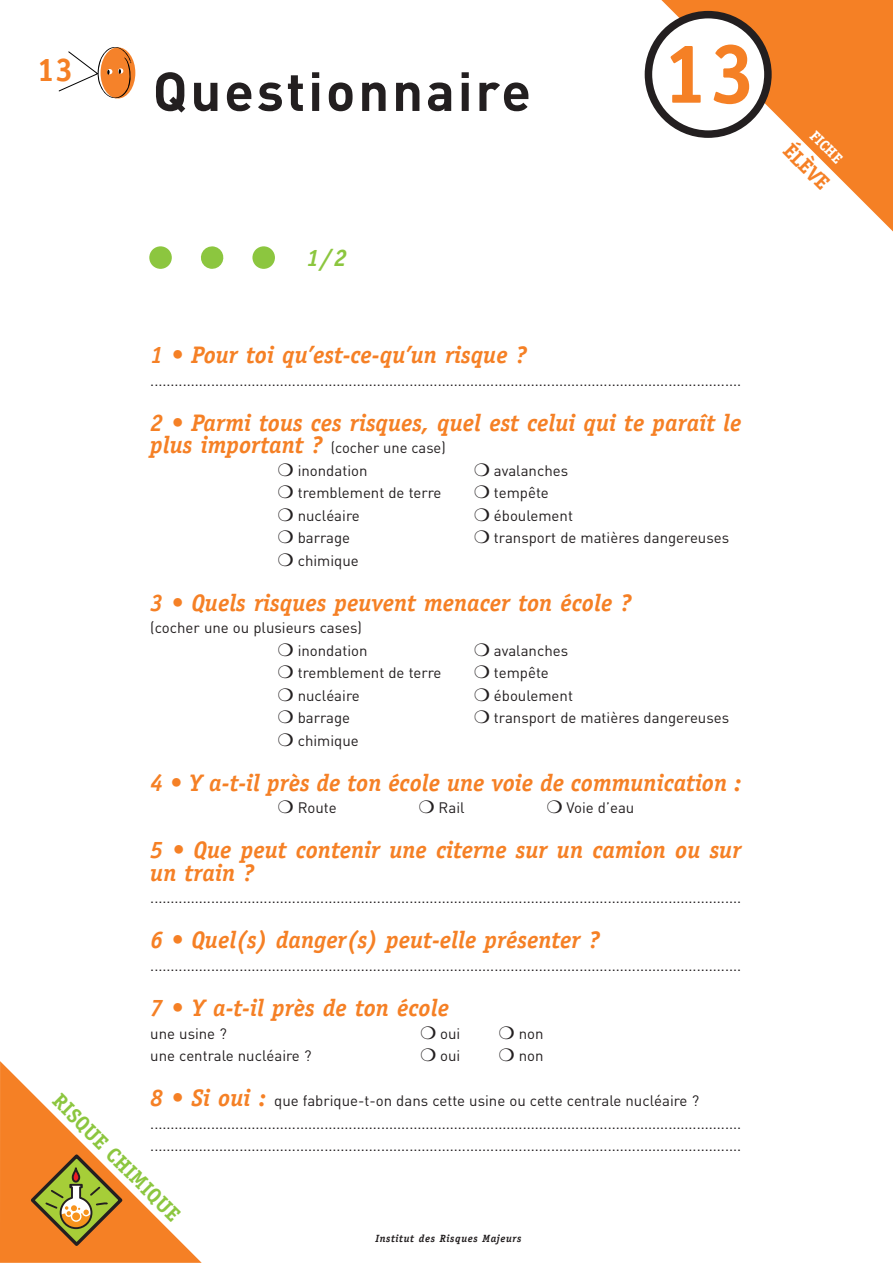
<style>
.page{position:relative;width:893px;height:1263px;background:#fff}
.page>*{position:absolute;margin:0;border:0;box-sizing:border-box;transform-origin:0 0}
.t1{font:700 84.9px "Officina Serif";color:#f58025}
.t2{font:700 54px "DIN";letter-spacing:.055em;color:#231f20}
.t3{font:700 32.85px "Officina Serif";color:#f58025}
.t4{font:italic 700 24px/22.5px "Officina Serif";color:#f58025}
.t5{font:italic 700 24px "Officina Serif";color:#8cc63f}
.t6{font:700 21px "Officina Serif";color:#8cc63f}
.t7{font:700 21px "Officina Serif";color:#f58025}
.t8{font:15px/22.5px "DIN";color:#231f20}
.t9{font:700 15px "Officina Serif";color:#fff}
.t10{font:italic 700 10.5px "Officina Serif";letter-spacing:.055em;color:#231f20}
.s1{font-family:"Officina Serif";font-weight:700;font-style:italic;font-size:24px;color:#f58025}
</style>
<div class="page">
<svg style="left:661px;top:0;width:232px;height:231px;fill:#f58025"></svg>
<div style="left:101px;top:47px;width:34px;height:51px;background:#f5822a;border-radius:50%"></div>
<svg style="left:58px;top:47px;width:74px;height:52px"></svg>
<svg style="left:149px;top:246px;width:75px;height:23px"></svg>
<svg style="left:252px;top:246px;width:23px;height:23px"></svg>
<svg style="left:0;top:1061px;width:202px;height:202px"></svg>
<svg style="left:645px;top:11px;width:127px;height:127px"></svg>
<h3 class="t3" style="left:37px;top:58px;width:38px">13</h3>
<h2 class="t2" style="left:153px;top:72px;width:380px">Questionnaire</h2>
<h3 class="t5" style="left:306px;top:248px;width:42px">1/2</h3>
<h1 class="t1" style="left:662px;top:42px;width:96px">13</h1>
<h3 class="t4" style="left:150px;top:346px;width:378px">1 • Pour toi qu’est-ce-qu’un risque ?</h3>
<p class="t8" style="left:150px;top:371px;width:592px">..................................................................................................................................................</p>
<h3 class="t4" style="left:150px;top:413px;width:593px">2 • Parmi tous ces risques, quel est celui qui te paraît le</h3>
<p class="t8" style="left:278px;top:439px;width:169px;text-indent:-128px"><span class="s1">plus important ?</span> (cocher une case) ❍ inondation</p>
<p class="t8" style="left:474px;top:461px;width:96px">❍ avalanches</p>
<p class="t8" style="left:278px;top:484px;width:165px">❍ tremblement de terre</p>
<p class="t8" style="left:474px;top:484px;width:76px">❍ tempête</p>
<p class="t8" style="left:278px;top:506px;width:83px">❍ nucléaire</p>
<p class="t8" style="left:474px;top:506px;width:100px">❍ éboulement</p>
<p class="t8" style="left:278px;top:529px;width:74px">❍ barrage</p>
<p class="t8" style="left:474px;top:529px;width:257px">❍ transport de matières dangereuses</p>
<p class="t8" style="left:278px;top:551px;width:82px">❍ chimique</p>
<h3 class="t4" style="left:150px;top:593px;width:483px">3 • Quels risques peuvent menacer ton école ?</h3>
<p class="t8" style="left:278px;top:619px;width:91px;text-indent:-128px">(cocher une ou plusieurs cases) ❍ inondation</p>
<p class="t8" style="left:474px;top:641px;width:96px">❍ avalanches</p>
<p class="t8" style="left:278px;top:664px;width:165px">❍ tremblement de terre</p>
<p class="t8" style="left:474px;top:664px;width:76px">❍ tempête</p>
<p class="t8" style="left:278px;top:686px;width:83px">❍ nucléaire</p>
<p class="t8" style="left:474px;top:686px;width:100px">❍ éboulement</p>
<p class="t8" style="left:278px;top:709px;width:74px">❍ barrage</p>
<p class="t8" style="left:474px;top:709px;width:257px">❍ transport de matières dangereuses</p>
<p class="t8" style="left:278px;top:731px;width:82px">❍ chimique</p>
<h3 class="t4" style="left:150px;top:773px;width:593px">4 • Y a-t-il près de ton école une voie de communication :</h3>
<p class="t8" style="left:278px;top:799px;width:60px">❍ Route</p>
<p class="t8" style="left:419px;top:799px;width:47px">❍ Rail</p>
<p class="t8" style="left:547px;top:799px;width:89px">❍ Voie d’eau</p>
<h3 class="t4" style="left:150px;top:841px;width:593px">5 • Que peut contenir une citerne sur un camion ou sur un train ?</h3>
<p class="t8" style="left:150px;top:889px;width:592px">..................................................................................................................................................</p>
<h3 class="t4" style="left:150px;top:931px;width:451px">6 • Quel(s) danger(s) peut-elle présenter ?</h3>
<p class="t8" style="left:150px;top:956px;width:592px">..................................................................................................................................................</p>
<h3 class="t4" style="left:150px;top:998px;width:300px">7 • Y a-t-il près de ton école</h3>
<p class="t8" style="left:150px;top:1024px;width:78px">une usine ?</p>
<p class="t8" style="left:420px;top:1024px;width:41px">❍ oui</p>
<p class="t8" style="left:499px;top:1024px;width:46px">❍ non</p>
<p class="t8" style="left:150px;top:1046px;width:163px">une centrale nucléaire ?</p>
<p class="t8" style="left:420px;top:1046px;width:41px">❍ oui</p>
<p class="t8" style="left:499px;top:1046px;width:46px">❍ non</p>
<p class="t8" style="left:150px;top:1091px;width:592px"><span class="s1">8 • Si oui :</span> que fabrique-t-on dans cette usine ou cette centrale nucléaire ? .................................................................................................................................................. ..................................................................................................................................................</p>
<h3 class="t6" style="left:62px;top:1091px;width:172px;rotate:45deg">RISQUE CHIMIQUE</h3>
<p class="t10" style="left:376px;top:1234px;width:147px">Institut des Risques Majeurs</p>
<p class="t9" style="left:816px;top:129px;width:41px;rotate:45deg">FICHE</p>
<h3 class="t7" style="left:792px;top:141px;width:57px;rotate:45deg">ÉLÈVE</h3>
</div>
